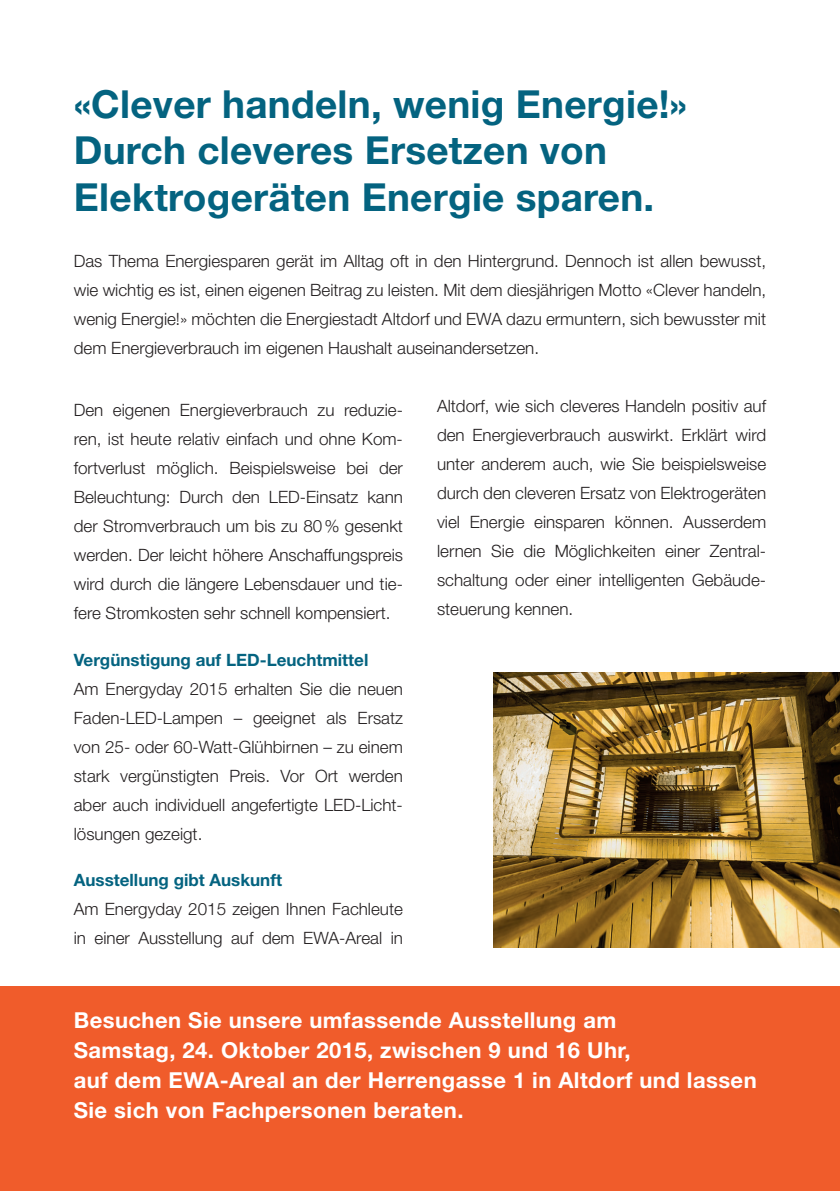
<style>
.page{position:relative;width:840px;height:1191px;background:#fff}
.page>*{position:absolute;margin:0;border:0;box-sizing:border-box;transform-origin:0 0}
.t1{font:700 38.6px/46.4px "Helvetica Neue LT Std";letter-spacing:.005em;color:#046380}
.t2{font:700 22px/30px "Helvetica Neue LT Std";letter-spacing:.02em;color:#fff}
.t3{font:300 17px/29px "Helvetica Neue LT Std";color:#231f20;text-align:justify}
.t4{font:700 17px "Helvetica Neue LT Std";color:#046380}
</style>
<div class="page">
<div style="left:0;top:986px;width:839px;height:205px;background:#f05c2b"></div>
<img style="left:493px;top:672px;width:346px;height:275px">
<h1 class="t1" style="left:74px;top:80px;width:614px">«Clever handeln, wenig Energie!»<br>Durch cleveres Ersetzen von<br>Elektrogeräten Energie sparen.</h1>
<p class="t3" style="left:74px;top:246px;width:693px">Das Thema Energiesparen gerät im Alltag oft in den Hintergrund. Dennoch ist allen bewusst, wie wichtig es ist, einen eigenen Beitrag zu leisten. Mit dem diesjährigen Motto «Clever handeln, wenig Energie!» möchten die Energiestadt Altdorf und EWA dazu ermuntern, sich bewusster mit dem Energieverbrauch im eigenen Haushalt auseinandersetzen.</p>
<p class="t3" style="left:74px;top:395px;width:330px">Den eigenen Energieverbrauch zu reduzie&shy;ren, ist heute relativ einfach und ohne Kom&shy;fortverlust möglich. Beispielsweise bei der Beleuchtung: Durch den LED-Einsatz kann der Stromverbrauch um bis zu 80% gesenkt werden. Der leicht höhere Anschaffungspreis wird durch die längere Lebensdauer und tie&shy;fere Stromkosten sehr schnell kompensiert.</p>
<p class="t4" style="left:74px;top:649px;width:296px">Vergünstigung auf LED-Leuchtmittel</p>
<p class="t3" style="left:74px;top:673px;width:330px">Am Energyday 2015 erhalten Sie die neuen Faden-LED-Lampen – geeignet als Ersatz von 25- oder 60-Watt-Glühbirnen – zu einem stark vergünstigten Preis. Vor Ort werden aber auch individuell angefertigte LED-Licht&shy;lösungen gezeigt.</p>
<p class="t4" style="left:74px;top:869px;width:210px">Ausstellung gibt Auskunft</p>
<p class="t3" style="left:74px;top:893px;width:330px">Am Energyday 2015 zeigen Ihnen Fachleute in einer Ausstellung auf dem EWA-Areal in</p>
<p class="t3" style="left:437px;top:391px;width:330px">Altdorf, wie sich cleveres Handeln positiv auf den Energieverbrauch auswirkt. Erklärt wird unter anderem auch, wie Sie beispielsweise durch den cleveren Ersatz von Elektrogeräten viel Energie einsparen können. Ausserdem lernen Sie die Möglichkeiten einer Zentral&shy;schaltung oder einer intelligenten Gebäude&shy;steuerung kennen.</p>
<p class="t2" style="left:74px;top:1005px;width:684px">Besuchen Sie unsere umfassende Ausstellung am<br>Samstag, 24. Oktober 2015, zwischen 9 und 16 Uhr,<br>auf dem EWA-Areal an der Herrengasse 1 in Altdorf und lassen Sie sich von Fachpersonen beraten.</p>
</div>
